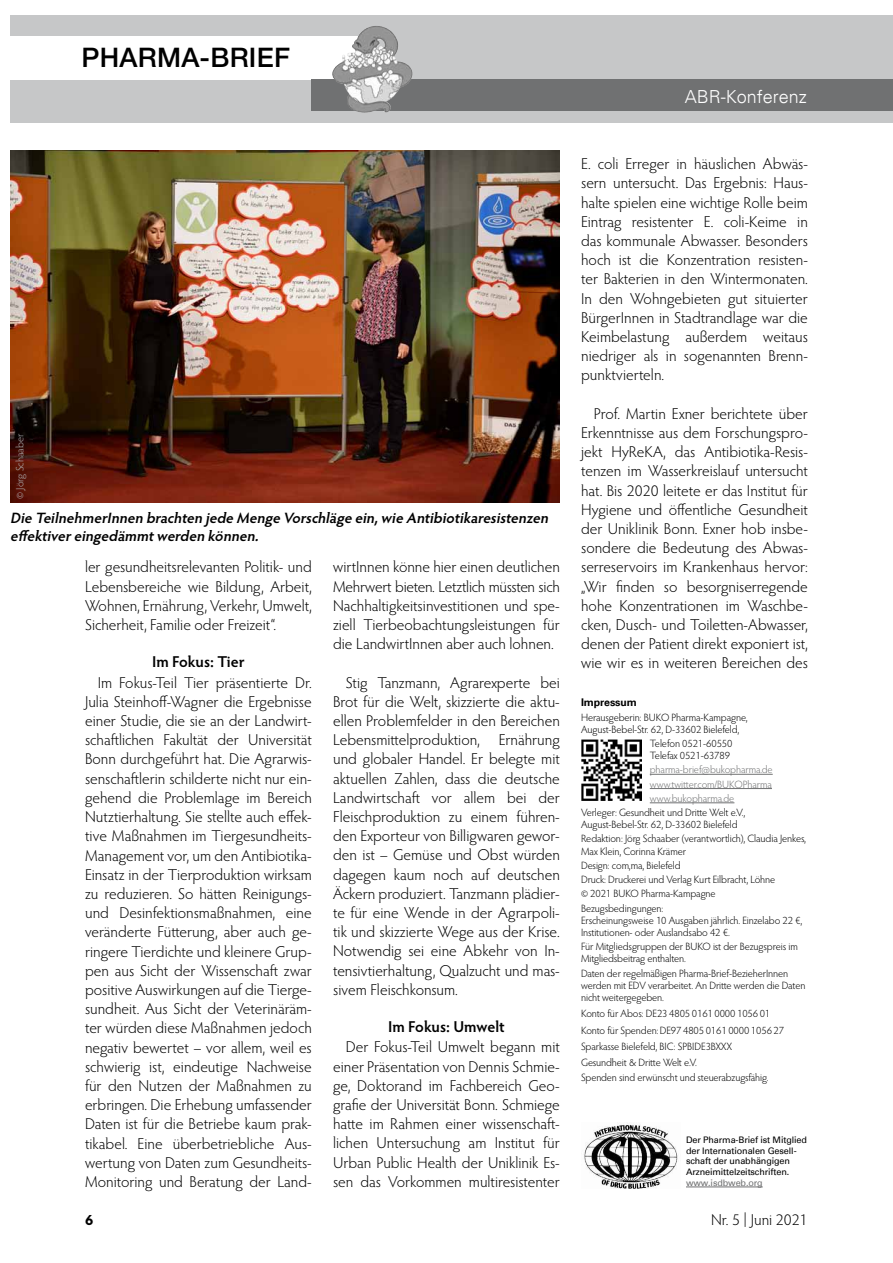
<style>
.page{position:relative;width:893px;height:1263px;background:#fff}
.page>*{position:absolute;margin:0;border:0;box-sizing:border-box;transform-origin:0 0}
.t1{font:500 27px "Helvetica Neue LT";letter-spacing:.01em;color:#000}
.t2{font:300 18px "Univers";color:#fff}
.t3{font:300 15.75px/19.2px "Hypatia Sans Pro";color:#000;text-align:justify}
.t4{font:600 15.75px "Hypatia Sans Pro";color:#000}
.t5{font:15.75px "Hypatia Sans Pro Light 2";color:#000}
.t6{font:italic 600 15px/18px "Hypatia Sans Pro";color:#000}
.t7{font:700 15px "Hypatia Sans Pro";color:#000}
.t8{font:300 10.65px/12.1px "Hypatia Sans Pro";letter-spacing:-.01em;color:#000}
.t9{font:300 10.65px/14.2px "Hypatia Sans Pro";letter-spacing:-.01em;color:#707172;text-align:justify}
.t10{font:300 10.65px "Hypatia Sans Pro";color:#b1b3b4}
.t11{font:700 10.65px "Univers";letter-spacing:-.01em;color:#000}
.t12{font:9px/10.8px "Univers";letter-spacing:-.01em;color:#000}
.t13{font:9px "Univers";letter-spacing:-.01em;color:#707172}
</style>
<div class="page">
<div style="left:10px;top:15px;width:868px;height:108px;background:#c6c7c8"></div>
<div style="left:8px;top:36px;width:363px;height:43px;background:#fff"></div>
<div style="left:311px;top:79px;width:567px;height:32px;background:#707172"></div>
<img style="left:344px;top:26px;width:30px;height:34px">
<div style="left:862px;top:15px;width:31px;height:108px;background:#c6c7c8"></div>
<div style="left:846px;top:79px;width:47px;height:32px;background:#707172"></div>
<img style="left:10px;top:151px;width:550px;height:352px">
<img style="left:584px;top:1123px;width:94px;height:65px">
<hr style="left:686px;top:1187px;width:77px;height:1px;background:#707172">
<hr style="left:650px;top:774px;width:123px;height:1px;background:#707172">
<hr style="left:650px;top:788px;width:122px;height:1px;background:#707172">
<hr style="left:650px;top:802px;width:84px;height:1px;background:#707172">
<img style="left:581px;top:740px;width:60px;height:60px">
<h1 class="t1" style="left:81px;top:42px;width:210px">PHARMA-BRIEF</h1>
<p class="t2" style="left:685px;top:86px;width:124px">ABR-Konferenz</p>
<p class="t10" style="left:13px;top:499px;width:67px;rotate:-90deg">© Jörg Schaaber</p>
<p class="t6" style="left:10px;top:509px;width:543px">Die TeilnehmerInnen brachten jede Menge Vorschläge ein,wie Antibiotikaresistenzen effektivereingedämmtwerden können.</p>
<p class="t3" style="left:85px;top:557px;width:228px">ler gesundheitsrelevanten Politik- und Lebensbereiche wie Bildung, Arbeit, Wohnen, Ernährung, Verkehr, Umwelt, Sicherheit, Familie oder Freizeit“.</p>
<p class="t4" style="left:152px;top:651px;width:94px">Im Fokus: Tier</p>
<p class="t3" style="left:85px;top:672px;width:228px;text-indent:13px">Im Fokus-Teil Tier präsentierte Dr.<br>Julia Steinhoff-Wagner die Ergebnisse einer Studie, die sie an der Landwirt&shy;schaftlichen Fakultät der Universität Bonn durchgeführt hat. Die Agrarwis&shy;senschaftlerin schilderte nicht nur ein&shy;gehend die Problemlage im Bereich Nutztierhaltung. Sie stellte auch effek&shy;tive Maßnahmen im Tiergesundheits-Management vor, um den Antibiotika-Einsatz in der Tierproduktion wirksam zu reduzieren. So hätten Reinigungs&shy;und Desinfektionsmaßnahmen, eine veränderte Fütterung, aber auch ge&shy;ringere Tierdichte und kleinere Grup&shy;pen aus Sicht der Wissenschaft zwar positive Auswirkungen auf die Tierge&shy;sundheit. Aus Sicht der Veterinäräm&shy;ter würden diese Maßnahmen jedoch negativ bewertet – vor allem, weil es schwierig ist, eindeutige Nachweise für den Nutzen der Maßnahmen zu erbringen. Die Erhebung umfassender Daten ist für die Betriebe kaum prak&shy;tikabel. Eine überbetriebliche Aus&shy;wertung von Daten zum Gesundheits-Monitoring und Beratung der Land-</p>
<p class="t3" style="left:333px;top:557px;width:228px">wirtInnen könne hier einen deutlichen Mehrwert bieten. Letztlich müssten sich Nachhaltigkeitsinvestitionen und spe&shy;ziell Tierbeobachtungsleistungen für die LandwirtInnen aber auch lohnen.</p>
<p class="t3" style="left:333px;top:672px;width:228px;text-indent:13px">Stig Tanzmann, Agrarexperte bei Brot für die Welt, skizzierte die aktu&shy;ellen Problemfelder in den Bereichen Lebensmittelproduktion, Ernährung und globaler Handel. Er belegte mit aktuellen Zahlen, dass die deutsche Landwirtschaft vor allem bei der Fleischproduktion zu einem führen&shy;den Exporteur von Billigwaren gewor&shy;den ist – Gemüse und Obst würden dagegen kaum noch auf deutschen Äckern produziert. Tanzmann plädier&shy;te für eine Wende in der Agrarpoli&shy;tik und skizzierte Wege aus der Krise.<br>Notwendig sei eine Abkehr von In&shy;tensivtierhaltung, Qualzucht und mas&shy;sivem Fleischkonsum.</p>
<p class="t4" style="left:388px;top:1015px;width:118px">Im Fokus: Umwelt</p>
<p class="t3" style="left:333px;top:1037px;width:228px;text-indent:13px">Der Fokus-Teil Umwelt begann mit einer Präsentation von Dennis Schmie&shy;ge, Doktorand im Fachbereich Geo&shy;grafie der Universität Bonn. Schmiege hatte im Rahmen einer wissenschaft&shy;lichen Untersuchung am Institut für Urban Public Health der Uniklinik Es&shy;sen das Vorkommen multiresistenter</p>
<p class="t3" style="left:581px;top:154px;width:228px">E. coli Erreger in häuslichen Abwäs&shy;sern untersucht. Das Ergebnis: Haus&shy;halte spielen eine wichtige Rolle beim Eintrag resistenter E. coli-Keime in das kommunale Abwasser. Besonders hoch ist die Konzentration resisten&shy;ter Bakterien in den Wintermonaten.<br>In den Wohngebieten gut situierter BürgerInnen in Stadtrandlage war die Keimbelastung außerdem weitaus niedriger als in sogenannten Brenn&shy;punktvierteln.</p>
<p class="t3" style="left:581px;top:403px;width:228px;text-indent:13px">Prof. Martin Exner berichtete über Erkenntnisse aus dem Forschungspro&shy;jekt HyReKA, das Antibiotika-Resis&shy;tenzen im Wasserkreislauf untersucht hat. Bis 2020 leitete er das Institut für Hygiene und öffentliche Gesundheit der Uniklinik Bonn. Exner hob insbe&shy;sondere die Bedeutung des Abwas&shy;serreservoirs im Krankenhaus hervor: „Wir finden so besorgniserregende hohe Konzentrationen im Waschbe&shy;cken, Dusch- und Toiletten-Abwasser, denen der Patient direkt exponiert ist, wie wir es in weiteren Bereichen des</p>
<p class="t11" style="left:581px;top:696px;width:57px">Impressum</p>
<p class="t8" style="left:581px;top:710px;width:168px">Herausgeberin: BUKO Pharma-Kampagne,<br>August-Bebel-Str. 62, D-33602 Bielefeld,</p>
<p class="t8" style="left:650px;top:737px;width:84px">Telefon 0521-60550<br>Telefax 0521-63789</p>
<p class="t9" style="left:650px;top:762px;width:124px">pharma-brief@bukopharma.de www.twitter.com/BUKOPharma www.bukopharma.de</p>
<p class="t8" style="left:581px;top:806px;width:166px">Verleger: Gesundheit und Dritte Welt e.V.,<br>August-Bebel-Str. 62, D-33602 Bielefeld</p>
<p class="t8" style="left:581px;top:832px;width:226px">Redaktion: Jörg Schaaber (verantwortlich), Claudia Jenkes,<br>Max Klein, Corinna Krämer</p>
<p class="t8" style="left:581px;top:858px;width:196px;line-height:14.2px">Design: com,ma, Bielefeld<br>Druck: Druckerei und Verlag Kurt Eilbracht, Löhne © 2021 BUKO Pharma-Kampagne<br>Bezugsbedingungen:</p>
<p class="t8" style="left:581px;top:914px;width:223px">Erscheinungsweise 10 Ausgaben jährlich. Einzelabo 22 €,<br>Institutionen- oder Auslandsabo 42 €.</p>
<p class="t8" style="left:581px;top:940px;width:218px">Für Mitgliedsgruppen der BUKO ist der Bezugspreis im<br>Mitgliedsbeitrag enthalten.</p>
<p class="t8" style="left:581px;top:966px;width:226px">Daten der regelmäßigen Pharma-Brief-BezieherInnen werden mit EDV verarbeitet. An Dritte werden die Daten nicht weitergegeben.</p>
<p class="t8" style="left:581px;top:1005px;width:205px;line-height:16.4px">Konto für Abos: DE23 4805 0161 0000 1056 01<br>Konto für Spenden:DE97 4805 0161 0000 1056 27<br>Sparkasse Bielefeld, BIC: SPBIDE3BXXX<br>Gesundheit &amp; Dritte Welt e.V.</p>
<p class="t8" style="left:581px;top:1071px;width:189px">Spenden sind erwünscht und steuerabzugsfähig.</p>
<p class="t12" style="left:686px;top:1134px;width:122px">Der Pharma-Brief ist Mitglied der Internationalen Gesell&shy;schaft der unabhängigen<br>Arzneimittelzeitschriften.</p>
<p class="t13" style="left:686px;top:1177px;width:78px">www.isdbweb.org</p>
<p class="t7" style="left:85px;top:1209px;width:10px">6</p>
<p class="t5" style="left:711px;top:1210px;width:98px">Nr. 5 | Juni 2021</p>
</div>
